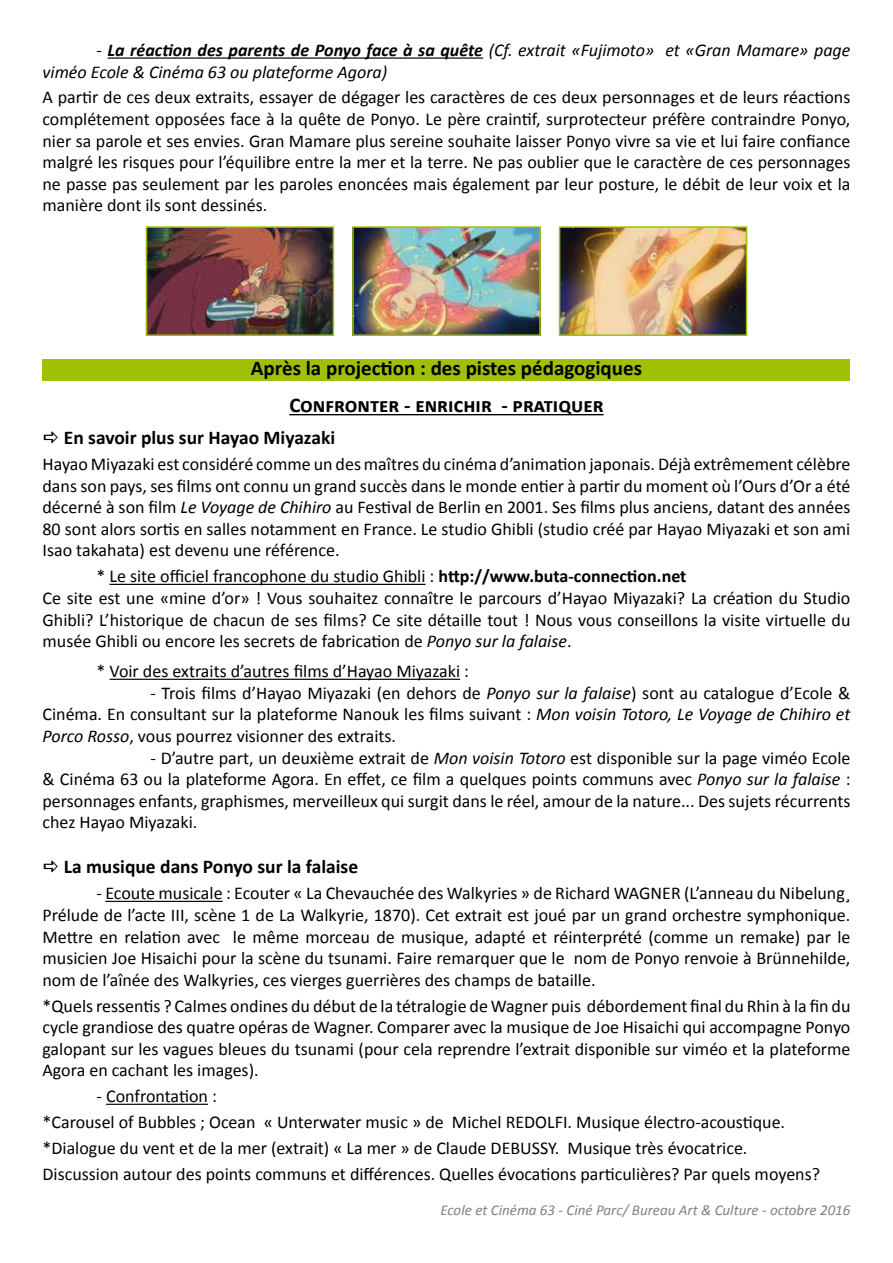
<style>
.page{position:relative;width:893px;height:1263px;background:#fff}
.page>*{position:absolute;margin:0;border:0;box-sizing:border-box;transform-origin:0 0}
.t1{font:700 21px/37.7px "Calibri";color:#000;text-align:center}
.t2{font:700 19.5px "Calibri";color:#000}
.t3{font:18px/21.6px "Calibri";color:#000;text-align:justify}
.t4{font:italic 18px/21.6px "Calibri";color:#000}
.t5{font:italic 15px "Calibri";color:#7e8083}
.s1{font-style:normal}
.s2{font-weight:700}
.s3{font-style:italic}
</style>
<div class="page">
<hr style="left:108px;top:57px;width:375px;height:2px;background:#000">
<div style="left:43px;top:359px;width:807px;height:22px;background:#9ec105"></div>
<hr style="left:289px;top:414px;width:315px;height:1px;background:#000">
<hr style="left:110px;top:584px;width:316px;height:1px;background:#000">
<hr style="left:110px;top:679px;width:350px;height:1px;background:#000">
<hr style="left:105px;top:901px;width:118px;height:1px;background:#000">
<hr style="left:106px;top:1104px;width:102px;height:1px;background:#000">
<img style="left:149px;top:229px;width:182px;height:104px">
<div style="left:146px;top:226px;width:188px;height:110px;border:2px solid #9ec105"></div>
<img style="left:355px;top:229px;width:183px;height:104px">
<div style="left:352px;top:226px;width:189px;height:110px;border:2px solid #9ec105"></div>
<img style="left:562px;top:229px;width:182px;height:104px">
<div style="left:559px;top:226px;width:188px;height:110px;border:2px solid #9ec105"></div>
<p class="t4" style="left:43px;top:38px;width:809px;text-indent:54px"><span class="s1">-</span> <span class="s2">La réaction des parents de Ponyo face à sa quête</span> (Cf. extrait «Fujimoto» et «Gran Mamare» page viméo Ecole &amp; Cinéma 63 ou plateforme Agora)</p>
<p class="t3" style="left:43px;top:86px;width:809px">A partir de ces deux extraits, essayer de dégager les caractères de ces deux personnages et de leurs réactions complétement opposées face à la quête de Ponyo. Le père craintif, surprotecteur préfère contraindre Ponyo, nier sa parole et ses envies. Gran Mamare plus sereine souhaite laisser Ponyo vivre sa vie et lui faire confiance malgré les risques pour l’équilibre entre la mer et la terre. Ne pas oublier que le caractère de ces personnages ne passe pas seulement par les paroles enoncées mais également par leur posture, le débit de leur voix et la manière dont ils sont dessinés.</p>
<p class="t1" style="left:251px;top:348px;width:393px">Après la projection : des pistes pédagogiques<br>Confronter - enrichir - pratiquer</p>
<p class="t2" style="left:64px;top:424px;width:273px">En savoir plus sur Hayao Miyazaki</p>
<p class="t3" style="left:43px;top:453px;width:809px">Hayao Miyazaki est considéré comme un des maîtres du cinéma d’animation japonais. Déjà extrêmement célèbre dans son pays, ses films ont connu un grand succès dans le monde entier à partir du moment où l’Ours d’Or a été décerné à son film <span class="s3">Le Voyage de Chihiro</span> au Festival de Berlin en 2001. Ses films plus anciens, datant des années 80 sont alors sortis en salles notamment en France. Le studio Ghibli (studio créé par Hayao Miyazaki et son ami Isao takahata) est devenu une référence.</p>
<p class="t3" style="left:43px;top:565px;width:809px;text-align:left;text-indent:54px">* Le site officiel francophone du studio Ghibli : <span class="s2">http://www.buta-connection.net<br></span>Ce site est une «mine d’or» ! Vous souhaitez connaître le parcours d’Hayao Miyazaki? La création du Studio Ghibli? L’historique de chacun de ses films? Ce site détaille tout ! Nous vous conseillons la visite virtuelle du musée Ghibli ou encore les secrets de fabrication de <span class="s3">Ponyo sur la falaise</span>.</p>
<p class="t3" style="left:97px;top:660px;width:374px">* Voir des extraits d’autres films d’Hayao Miyazaki :</p>
<p class="t3" style="left:43px;top:681px;width:809px;text-indent:108px">- Trois films d’Hayao Miyazaki (en dehors de <span class="s3">Ponyo sur la falaise</span>) sont au catalogue d’Ecole &amp; Cinéma. En consultant sur la plateforme Nanouk les films suivant : <span class="s3">Mon voisin Totoro, Le Voyage de Chihiro et Porco Rosso</span>, vous pourrez visionner des extraits.</p>
<p class="t3" style="left:43px;top:746px;width:809px;text-indent:108px"><span class="s3">-</span> D’autre part, un deuxième extrait de <span class="s3">Mon voisin Totoro</span> est disponible sur la page viméo Ecole &amp; Cinéma 63 ou la plateforme Agora. En effet, ce film a quelques points communs avec <span class="s3">Ponyo sur la falaise</span> : personnages enfants, graphismes, merveilleux qui surgit dans le réel, amour de la nature... Des sujets récurrents chez Hayao Miyazaki.</p>
<p class="t2" style="left:64px;top:853px;width:296px">La musique dans Ponyo sur la falaise</p>
<p class="t3" style="left:43px;top:882px;width:809px;text-indent:54px">- Ecoute musicale : Ecouter « La Chevauchée des Walkyries » de Richard WAGNER (L’anneau du Nibelung¸ Prélude de l’acte III, scène 1 de La Walkyrie, 1870). Cet extrait est joué par un grand orchestre symphonique.<br>Mettre en relation avec le même morceau de musique, adapté et réinterprété (comme un remake) par le musicien Joe Hisaichi pour la scène du tsunami. Faire remarquer que le nom de Ponyo renvoie à Brünnehilde, nom de l’aînée des Walkyries, ces vierges guerrières des champs de bataille.</p>
<p class="t3" style="left:43px;top:994px;width:809px">*Quels ressentis ? Calmes ondines du début de la tétralogie de Wagner puis débordement final du Rhin à la fin du cycle grandiose des quatre opéras de Wagner. Comparer avec la musique de Joe Hisaichi qui accompagne Ponyo galopant sur les vagues bleues du tsunami (pour cela reprendre l’extrait disponible sur viméo et la plateforme Agora en cachant les images).</p>
<p class="t3" style="left:43px;top:1083px;width:779px;line-height:25.8px;text-align:left;text-indent:54px">- Confrontation :<br>*Carousel of Bubbles ; Ocean « Unterwater music » de Michel REDOLFI. Musique électro-acoustique. *Dialogue du vent et de la mer (extrait) « La mer » de Claude DEBUSSY. Musique très évocatrice.<br>Discussion autour des points communs et différences. Quelles évocations particulières? Par quels moyens?</p>
<p class="t5" style="left:440px;top:1200px;width:412px">Ecole et Cinéma 63 - Ciné Parc/ Bureau Art &amp; Culture - octobre 2016</p>
</div>
